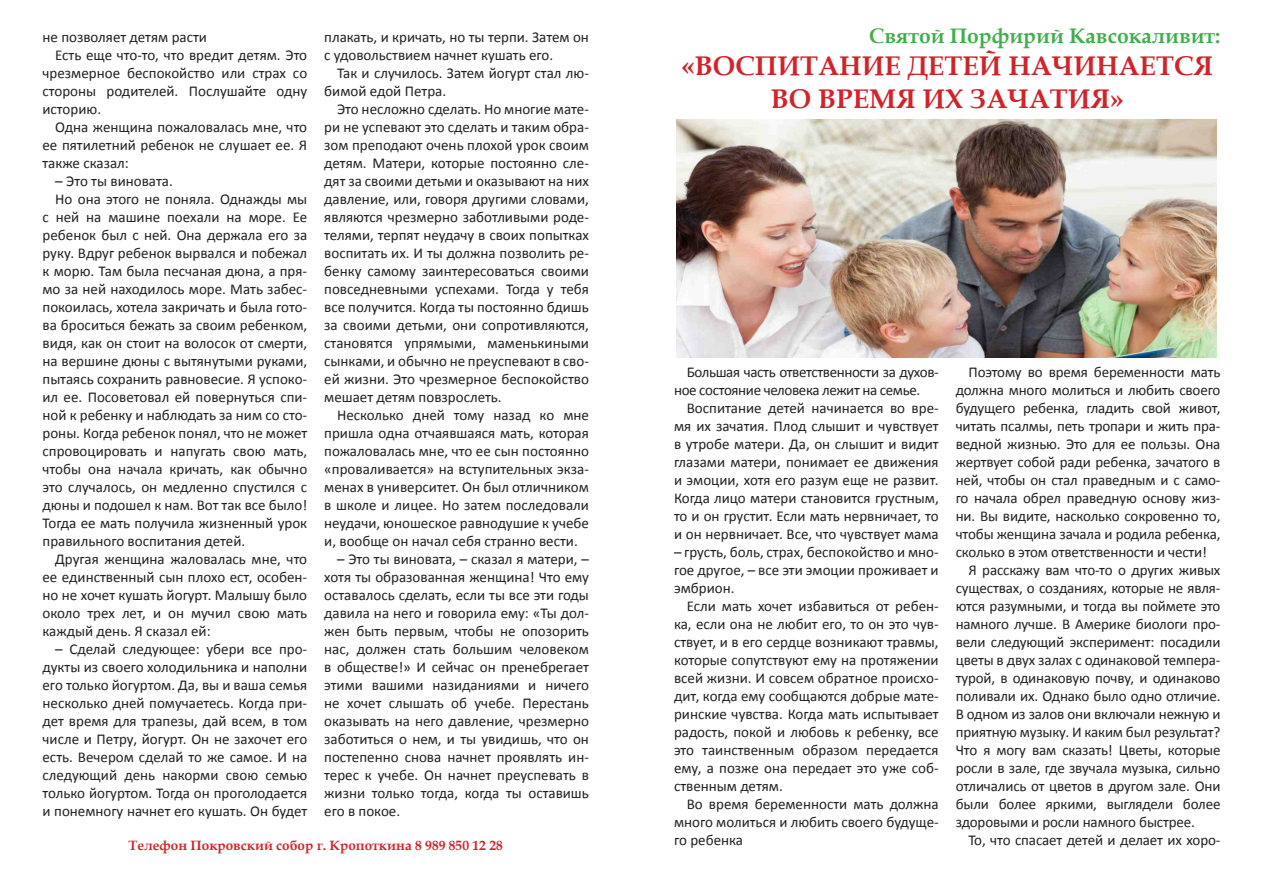
<style>
.page{position:relative;width:1263px;height:893px;background:#fff}
.page>*{position:absolute;margin:0;border:0;box-sizing:border-box;transform-origin:0 0}
.t1{font:700 27px/32.4px "Book Antiqua";color:#d1232a;text-align:center}
.t2{font:700 21px "Book Antiqua";color:#40ae49}
.t3{font:15px/18px "Calibri";color:#231f20;text-align:justify}
.t4{font:15px/18px "Calibri";letter-spacing:-.025em;color:#231f20}
.t5{font:700 13.5px "Book Antiqua";color:#d1232a}
</style>
<div class="page">
<img style="left:676px;top:119px;width:540px;height:238px">
<p class="t3" style="left:324px;top:28px;width:266px">плакать, и кричать, но ты терпи. Затем он с удовольствием начнет кушать его.</p>
<p class="t3" style="left:324px;top:64px;width:266px;text-indent:13px">Так и случилось. Затем йогурт стал лю&shy;бимой едой Петра.</p>
<p class="t3" style="left:324px;top:100px;width:266px;text-indent:13px">Это несложно сделать. Но многие мате&shy;ри не успевают это сделать и таким обра&shy;зом преподают очень плохой урок своим детям. Матери, которые постоянно сле&shy;дят за своими детьми и оказывают на них давление, или, говоря другими словами, являются чрезмерно заботливыми роде&shy;телями, терпят неудачу в своих попытках воспитать их. И ты должна позволить ре&shy;бенку самому заинтересоваться своими повседневными успехами. Тогда у тебя все получится. Когда ты постоянно бдишь за своими детьми, они сопротивляются, становятся упрямыми, маменькиными сынками, и обычно не преуспевают в сво&shy;ей жизни. Это чрезмерное беспокойство мешает детям повзрослеть.</p>
<p class="t3" style="left:324px;top:406px;width:266px;text-indent:13px">Несколько дней тому назад ко мне пришла одна отчаявшаяся мать, которая пожаловалась мне, что ее сын постоянно «проваливается» на вступительных экза&shy;менах в университет. Он был отличником в школе и лицее. Но затем последовали неудачи, юношеское равнодушие к учебе и, вообще он начал себя странно вести.</p>
<p class="t3" style="left:324px;top:550px;width:266px;text-indent:13px">– Это ты виновата, – сказал я матери, – хотя ты образованная женщина! Что ему оставалось сделать, если ты все эти годы давила на него и говорила ему: «Ты дол&shy;жен быть первым, чтобы не опозорить нас, должен стать большим человеком в обществе!» И сейчас он пренебрегает этими вашими назиданиями и ничего не хочет слышать об учебе. Перестань оказывать на него давление, чрезмерно заботиться о нем, и ты увидишь, что он постепенно снова начнет проявлять ин&shy;терес к учебе. Он начнет преуспевать в жизни только тогда, когда ты оставишь его в покое.</p>
<p class="t5" style="left:129px;top:836px;width:376px">Телефон Покровский собор г. Кропоткина 8 989 850 12 28</p>
<p class="t3" style="left:43px;top:28px;width:166px">не позволяет детям расти</p>
<p class="t3" style="left:43px;top:46px;width:266px;text-indent:13px">Есть еще что-то, что вредит детям. Это чрезмерное беспокойство или страх со стороны родителей. Послушайте одну историю.</p>
<p class="t3" style="left:43px;top:118px;width:266px;text-indent:13px">Одна женщина пожаловалась мне, что ее пятилетний ребенок не слушает ее. Я также сказал:</p>
<p class="t3" style="left:55px;top:172px;width:119px">– Это ты виновата.</p>
<p class="t3" style="left:43px;top:190px;width:266px;text-indent:13px">Но она этого не поняла. Однажды мы с ней на машине поехали на море. Ее ребенок был с ней. Она держала его за руку. Вдруг ребенок вырвался и побежал к морю. Там была песчаная дюна, а пря&shy;мо за ней находилось море. Мать забес&shy;покоилась, хотела закричать и была гото&shy;ва броситься бежать за своим ребенком, видя, как он стоит на волосок от смерти, на вершине дюны с вытянутыми руками, пытаясь сохранить равновесие. Я успоко&shy;ил ее. Посоветовал ей повернуться спи&shy;ной к ребенку и наблюдать за ним со сто&shy;роны. Когда ребенок понял, что не может спровоцировать и напугать свою мать, чтобы она начала кричать, как обычно это случалось, он медленно спустился с дюны и подошел к нам. Вот так все было!<br>Тогда ее мать получила жизненный урок правильного воспитания детей.</p>
<p class="t3" style="left:43px;top:550px;width:266px;text-indent:13px">Другая женщина жаловалась мне, что ее единственный сын плохо ест, особен&shy;но не хочет кушать йогурт. Малышу было около трех лет, и он мучил свою мать каждый день. Я сказал ей:</p>
<p class="t3" style="left:43px;top:640px;width:266px;text-indent:13px">– Сделай следующее: убери все про&shy;дукты из своего холодильника и наполни его только йогуртом. Да, вы и ваша семья несколько дней помучаетесь. Когда при&shy;дет время для трапезы, дай всем, в том числе и Петру, йогурт. Он не захочет его есть. Вечером сделай то же самое. И на следующий день накорми свою семью только йогуртом. Тогда он проголодается и понемногу начнет его кушать. Он будет</p>
<p class="t2" style="left:869px;top:21px;width:353px">Святой Порфирий Кавсокаливит:</p>
<p class="t1" style="left:681px;top:50px;width:533px">«ВОСПИТАНИЕ ДЕТЕЙ НАЧИНАЕТСЯ<br>ВО ВРЕМЯ ИХ ЗАЧАТИЯ»</p>
<p class="t4" style="left:674px;top:363px;width:266px;text-indent:13px">Большая часть ответственности за духов&shy;ное состояние человека лежит на семье.</p>
<p class="t3" style="left:674px;top:399px;width:266px;text-indent:13px">Воспитание детей начинается во вре&shy;мя их зачатия. Плод слышит и чувствует в утробе матери. Да, он слышит и видит глазами матери, понимает ее движения и эмоции, хотя его разум еще не развит.<br>Когда лицо матери становится грустным, то и он грустит. Если мать нервничает, то и он нервничает. Все, что чувствует мама</p>
<p class="t3" style="left:674px;top:543px;width:266px">– грусть, боль, страх, беспокойство и мно&shy;гое другое, – все эти эмоции проживает и эмбрион.</p>
<p class="t3" style="left:674px;top:597px;width:266px;text-indent:13px">Если мать хочет избавиться от ребен&shy;ка, если она не любит его, то он это чув&shy;ствует, и в его сердце возникают травмы, которые сопутствуют ему на протяжении всей жизни. И совсем обратное происхо&shy;дит, когда ему сообщаются добрые мате&shy;ринские чувства. Когда мать испытывает радость, покой и любовь к ребенку, все это таинственным образом передается ему, а позже она передает это уже соб&shy;ственным детям.</p>
<p class="t3" style="left:674px;top:795px;width:266px;text-indent:13px">Во время беременности мать должна много молиться и любить своего будуще&shy;го ребенка</p>
<p class="t3" style="left:956px;top:363px;width:266px;text-indent:13px">Поэтому во время беременности мать должна много молиться и любить своего будущего ребенка, гладить свой живот, читать псалмы, петь тропари и жить пра&shy;ведной жизнью. Это для ее пользы. Она жертвует собой ради ребенка, зачатого в ней, чтобы он стал праведным и с само&shy;го начала обрел праведную основу жиз&shy;ни. Вы видите, насколько сокровенно то, чтобы женщина зачала и родила ребенка, сколько в этом ответственности и чести!</p>
<p class="t3" style="left:956px;top:561px;width:266px;text-indent:13px">Я расскажу вам что-то о других живых существах, о созданиях, которые не явля&shy;ются разумными, и тогда вы поймете это намного лучше. В Америке биологи про&shy;вели следующий эксперимент: посадили цветы в двух залах с одинаковой темпера&shy;турой, в одинаковую почву, и одинаково поливали их. Однако было одно отличие.<br>В одном из залов они включали нежную и приятную музыку. И каким был результат?<br>Что я могу вам сказать! Цветы, которые росли в зале, где звучала музыка, сильно отличались от цветов в другом зале. Они были более яркими, выглядели более здоровыми и росли намного быстрее.</p>
<p class="t3" style="left:968px;top:831px;width:253px">То, что спасает детей и делает их хоро-</p>
</div>
